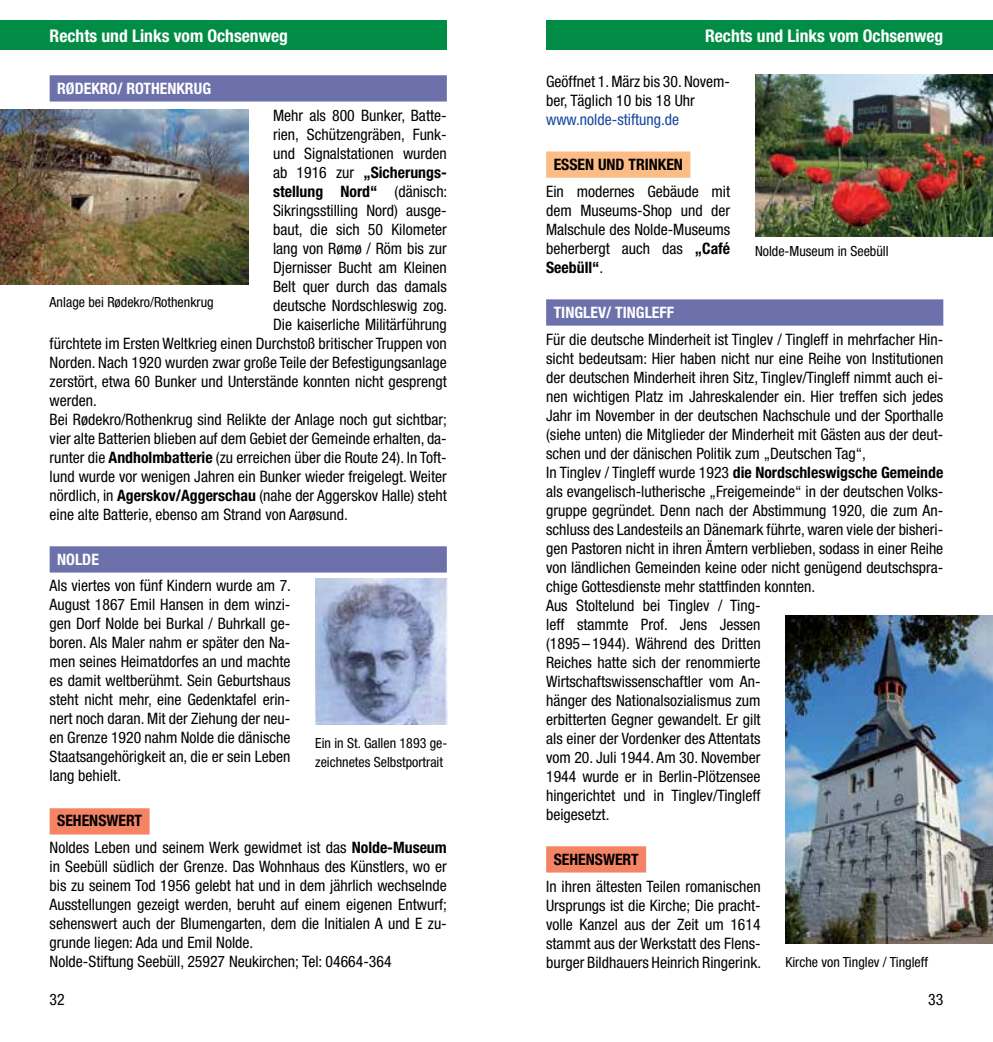
<style>
.page{position:relative;width:993px;height:1042px;background:#fff}
.page>*{position:absolute;margin:0;border:0;box-sizing:border-box;transform-origin:0 0}
.t1{font:700 condensed 17.5px "Helvetica Neue";color:#fff}
.t2{font:condensed 15.75px/19.1px "Helvetica Neue";color:#000}
.t3{font:700 condensed 15.75px "Helvetica Neue";color:#000}
.t4{font:700 condensed 15.75px "Helvetica Neue";color:#fff}
.t5{font:condensed 15.75px "Helvetica Neue";color:#17479e}
.t6{font:condensed 14px/18.9px "Helvetica Neue";color:#000}
.s1{font-weight:400}
.s2{font-weight:700}
</style>
<div class="page">
<div style="left:546px;top:20px;width:446px;height:30px;background:#008c44"></div>
<div style="left:0;top:20px;width:446px;height:30px;background:#008c44"></div>
<div style="left:50px;top:75px;width:396px;height:27px;background:#6c70ab"></div>
<div style="left:50px;top:546px;width:396px;height:26px;background:#6c70ab"></div>
<div style="left:50px;top:808px;width:99px;height:26px;background:#f58465"></div>
<div style="left:546px;top:151px;width:144px;height:27px;background:#fcbc86"></div>
<div style="left:546px;top:299px;width:397px;height:27px;background:#6c70ab"></div>
<div style="left:546px;top:846px;width:100px;height:26px;background:#f58465"></div>
<img style="left:0;top:110px;width:248px;height:174px">
<img style="left:315px;top:578px;width:132px;height:147px">
<img style="left:785px;top:615px;width:207px;height:329px">
<img style="left:755px;top:74px;width:237px;height:162px">
<p class="t1" style="left:50px;top:25px;width:240px">Rechts und Links vom Ochsenweg</p>
<p class="t1" style="left:704px;top:25px;width:240px">Rechts und Links vom Ochsenweg</p>
<p class="t4" style="left:57px;top:78px;width:155px">RØDEKRO/ ROTHENKRUG</p>
<p class="t2" style="left:273px;top:105px;width:175px">Mehr als 800 Bunker, Batte-</p>
<p class="t2" style="left:273px;top:124px;width:175px">rien, Schützengräben, Funk-</p>
<p class="t2" style="left:273px;top:143px;width:175px">und Signalstationen wurden</p>
<p class="t3" style="left:273px;top:162px;width:175px"><span class="s1">ab 1916 zur</span> „Sicherungs-</p>
<p class="t3" style="left:273px;top:181px;width:176px">stellung Nord“ <span class="s1">(dänisch:</span></p>
<p class="t2" style="left:273px;top:200px;width:175px">Sikringsstilling Nord) ausge-</p>
<p class="t2" style="left:273px;top:219px;width:175px">baut, die sich 50 Kilometer</p>
<p class="t2" style="left:273px;top:238px;width:175px">lang von Rømø / Röm bis zur</p>
<p class="t2" style="left:273px;top:257px;width:175px">Djernisser Bucht am Kleinen</p>
<p class="t2" style="left:273px;top:276px;width:175px">Belt quer durch das damals</p>
<p class="t2" style="left:273px;top:295px;width:176px">deutsche Nordschleswig zog.</p>
<p class="t2" style="left:273px;top:314px;width:175px">Die kaiserliche Militärführung</p>
<p class="t2" style="left:50px;top:333px;width:398px">fürchtete im Ersten Weltkrieg einen Durchstoß britischer Truppen von</p>
<p class="t2" style="left:50px;top:352px;width:398px">Norden. Nach 1920 wurden zwar große Teile der Befestigungsanlage</p>
<p class="t2" style="left:50px;top:371px;width:398px">zerstört, etwa 60 Bunker und Unterstände konnten nicht gesprengt</p>
<p class="t2" style="left:50px;top:390px;width:49px">werden.</p>
<p class="t2" style="left:50px;top:409px;width:398px">Bei Rødekro/Rothenkrug sind Relikte der Anlage noch gut sichtbar;</p>
<p class="t2" style="left:50px;top:428px;width:398px">vier alte Batterien blieben auf dem Gebiet der Gemeinde erhalten, da-</p>
<p class="t2" style="left:50px;top:447px;width:398px">runter die <span class="s2">Andholmbatterie</span> (zu erreichen über die Route 24). In Toft-</p>
<p class="t2" style="left:50px;top:466px;width:398px">lund wurde vor wenigen Jahren ein Bunker wieder freigelegt. Weiter</p>
<p class="t2" style="left:50px;top:485px;width:398px">nördlich, in <span class="s2">Agerskov/Aggerschau</span> (nahe der Aggerskov Halle) steht</p>
<p class="t2" style="left:50px;top:504px;width:299px">eine alte Batterie, ebenso am Strand von Aarøsund.</p>
<p class="t4" style="left:57px;top:549px;width:43px">NOLDE</p>
<p class="t2" style="left:50px;top:576px;width:243px;text-align:justify">Als viertes von fünf Kindern wurde am 7.<br>August 1867 Emil Hansen in dem winzi&shy;gen Dorf Nolde bei Burkal / Buhrkall ge&shy;boren. Als Maler nahm er später den Na&shy;men seines Heimatdorfes an und machte es damit weltberühmt. Sein Geburtshaus steht nicht mehr, eine Gedenktafel erin&shy;nert noch daran. Mit der Ziehung der neu&shy;en Grenze 1920 nahm Nolde die dänische Staatsangehörigkeit an, die er sein Leben lang behielt.</p>
<p class="t2" style="left:50px;top:807px;width:398px;line-height:26.9px;text-indent:8px"><span class="s2">Sehenswert<br></span>Noldes Leben und seinem Werk gewidmet ist das <span class="s2">Nolde-Museum</span></p>
<p class="t2" style="left:50px;top:857px;width:398px">in Seebüll südlich der Grenze. Das Wohnhaus des Künstlers, wo er bis zu seinem Tod 1956 gelebt hat und in dem jährlich wechselnde Ausstellungen gezeigt werden, beruht auf einem eigenen Entwurf; sehenswert auch der Blumengarten, dem die Initialen A und E zu&shy;grunde liegen: Ada und Emil Nolde.<br>Nolde-Stiftung Seebüll, 25927 Neukirchen; Tel: 04664-364</p>
<p class="t2" style="left:546px;top:72px;width:184px">Geöffnet 1. März bis 30. Novem&shy;ber, Täglich 10 bis 18 Uhr</p>
<p class="t5" style="left:546px;top:110px;width:134px">www.nolde-stiftung.de</p>
<p class="t3" style="left:553px;top:155px;width:17px">Essen</p>
<p class="t3" style="left:598px;top:155px;width:10px">und</p>
<p class="t3" style="left:628px;top:155px;width:17px">Trinken</p>
<p class="t2" style="left:546px;top:181px;width:185px;text-align:justify">Ein modernes Gebäude mit dem Museums-Shop und der Malschule des Nolde-Museums beherbergt auch das <span class="s2">„Café Seebüll“</span>.</p>
<p class="t4" style="left:553px;top:303px;width:122px">TINGLEV/ TINGLEFF</p>
<p class="t2" style="left:546px;top:329px;width:398px">Für die deutsche Minderheit ist Tinglev / Tingleff in mehrfacher Hin&shy;sicht bedeutsam: Hier haben nicht nur eine Reihe von Institutionen der deutschen Minderheit ihren Sitz, Tinglev/Tingleff nimmt auch ei&shy;nen wichtigen Platz im Jahreskalender ein. Hier treffen sich jedes Jahr im November in der deutschen Nachschule und der Sporthalle (siehe unten) die Mitglieder der Minderheit mit Gästen aus der deut&shy;schen und der dänischen Politik zum „Deutschen Tag“,<br>In Tinglev / Tingleff wurde 1923 <span class="s2">die Nordschleswigsche Gemeinde </span>als evangelisch-lutherische „Freigemeinde“ in der deutschen Volks&shy;gruppe gegründet. Denn nach der Abstimmung 1920, die zum An&shy;schluss des Landesteils an Dänemark führte, waren viele der bisheri&shy;gen Pastoren nicht in ihren Ämtern verblieben, sodass in einer Reihe von ländlichen Gemeinden keine oder nicht genügend deutschspra&shy;chige Gottesdienste mehr stattfinden konnten.<br>Aus Stoltelund bei Tinglev / Ting-<br>leff stammte Prof. Jens Jessen<br>(1895–1944). Während des Dritten<br>Reiches hatte sich der renommierte<br>Wirtschaftswissenschaftler vom An-<br>hänger des Nationalsozialismus zum<br>erbitterten Gegner gewandelt. Er gilt<br>als einer der Vordenker des Attentats<br>vom 20. Juli 1944. Am 30. November<br>1944 wurde er in Berlin-Plötzensee<br>hingerichtet und in Tinglev/Tingleff<br>beigesetzt.</p>
<p class="t3" style="left:553px;top:849px;width:18px">Sehenswert</p>
<p class="t2" style="left:546px;top:876px;width:216px;text-align:justify">In ihren ältesten Teilen romanischen Ursprungs ist die Kirche; Die pracht&shy;volle Kanzel aus der Zeit um 1614 stammt aus der Werkstatt des Flens&shy;burger Bildhauers Heinrich Ringerink.</p>
<p class="t6" style="left:754px;top:241px;width:135px">Nolde-Museum in Seebüll</p>
<p class="t6" style="left:50px;top:292px;width:165px">Anlage bei Rødekro/Rothenkrug</p>
<p class="t6" style="left:315px;top:734px;width:134px">Ein in St. Gallen 1893 ge&shy;zeichnetes Selbstportrait</p>
<p class="t6" style="left:785px;top:953px;width:144px">Kirche von Tinglev / Tingleff</p>
<p class="t2" style="left:50px;top:989px;width:17px">32</p>
<p class="t2" style="left:927px;top:989px;width:17px">33</p>
</div>
